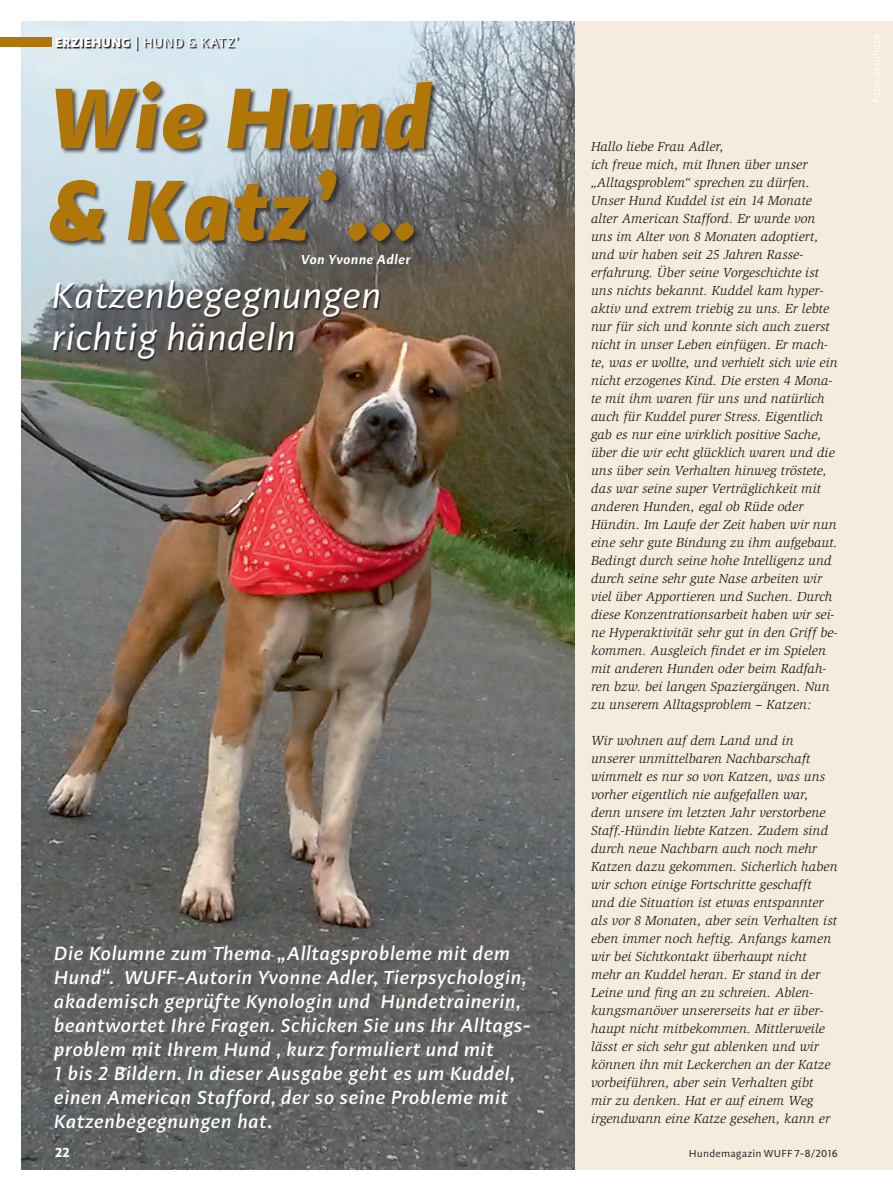
<style>
.page{position:relative;width:893px;height:1191px;background:#fff}
.page>*{position:absolute;margin:0;border:0;box-sizing:border-box;transform-origin:0 0}
.t1{font:italic 900 88.5px/92.1px "Adagio Sans";letter-spacing:.015em;color:#b07608}
.t2{font:italic 37.5px/42px "Adagio Sans";letter-spacing:-.01em;color:#fff}
.t3{font:italic 500 19.5px/24px "Adagio Sans";letter-spacing:.015em;color:#fff}
.t4{font:italic 13.5px/18px "Slimbach";letter-spacing:.005em;color:#231f20}
.t5{font:13.5px "Adagio Sans";letter-spacing:.04em;color:#fff}
.t6{font:italic 600 13.5px "Adagio Sans";letter-spacing:.03em;color:#fff}
.t7{font:700 13.5px "Adagio Sans";color:#fff}
.t8{font:10.5px "Adagio Sans";letter-spacing:.01em;color:#231f20}
.t9{font:10.5px "Adagio Sans";color:#fff}
.s1{font-weight:900}
</style>
<div class="page">
<div style="left:21px;top:21px;width:872px;height:1148px;background:#f6ecdd"></div>
<img style="left:21px;top:21px;width:553px;height:1148px">
<div style="left:50px;top:81px;width:388px;height:166px;background:#231f20;opacity:.75"></div>
<div style="left:54px;top:281px;width:327px;height:80px;background:#231f20;opacity:.75"></div>
<div style="left:0;top:38px;width:51px;height:9px;background:#b07608"></div>
<svg style="left:56px;top:37px;width:184px;height:15px;background:#abb6bd"></svg>
<p class="t5" style="left:55px;top:34px;width:185px"><span class="s1">ERZIEHUNG</span> | HUND &amp; KATZ’</p>
<p class="t9" style="left:870px;top:103px;width:71px;rotate:-90deg">Foto: otsphoto</p>
<p class="t4" style="left:591px;top:137px;width:248px">Hallo liebe Frau Adler,<br>ich freue mich, mit Ihnen über unser „Alltagsproblem“ sprechen zu dürfen.<br>Unser Hund Kuddel ist ein 14 Monate alter American Stafford. Er wurde von uns im Alter von 8 Monaten adoptiert, und wir haben seit 25 Jahren Rasse&shy;erfahrung. Über seine Vorgeschichte ist uns nichts bekannt. Kuddel kam hyper&shy;aktiv und extrem triebig zu uns. Er lebte nur für sich und konnte sich auch zuerst nicht in unser Leben einfügen. Er mach&shy;te, was er wollte, und verhielt sich wie ein nicht erzogenes Kind. Die ersten 4 Mona&shy;te mit ihm waren für uns und natürlich auch für Kuddel purer Stress. Eigentlich gab es nur eine wirklich positive Sache, über die wir echt glücklich waren und die uns über sein Verhalten hinweg tröstete, das war seine super Verträglichkeit mit anderen Hunden, egal ob Rüde oder Hündin. Im Laufe der Zeit haben wir nun eine sehr gute Bindung zu ihm aufgebaut.<br>Bedingt durch seine hohe Intelligenz und durch seine sehr gute Nase arbeiten wir viel über Apportieren und Suchen. Durch diese Konzentrationsarbeit haben wir sei&shy;ne Hyperaktivität sehr gut in den Griff be&shy;kommen. Ausgleich findet er im Spielen mit anderen Hunden oder beim Radfah&shy;ren bzw. bei langen Spaziergängen. Nun zu unserem Alltagsproblem – Katzen:</p>
<p class="t4" style="left:591px;top:731px;width:248px">Wir wohnen auf dem Land und in unserer unmittelbaren Nachbarschaft wimmelt es nur so von Katzen, was uns vorher eigentlich nie aufgefallen war, denn unsere im letzten Jahr verstorbene Staff.-Hündin liebte Katzen. Zudem sind durch neue Nachbarn auch noch mehr Katzen dazu gekommen. Sicherlich haben wir schon einige Fortschritte geschafft und die Situation ist etwas entspannter als vor 8 Monaten, aber sein Verhalten ist eben immer noch heftig. Anfangs kamen wir bei Sichtkontakt überhaupt nicht mehr an Kuddel heran. Er stand in der Leine und fing an zu schreien. Ablen&shy;kungsmanöver unsererseits hat er über&shy;haupt nicht mitbekommen. Mittlerweile lässt er sich sehr gut ablenken und wir können ihn mit Leckerchen an der Katze vorbeiführen, aber sein Verhalten gibt<br>mir zu denken. Hat er auf einem Weg irgendwann eine Katze gesehen, kann er</p>
<p class="t7" style="left:55px;top:1143px;width:16px">22</p>
<p class="t8" style="left:689px;top:1146px;width:150px">Hundemagazin WUFF 7-8/2016</p>
<h1 class="t1" style="left:55px;top:74px;width:382px">Wie Hund &amp; Katz’...</h1>
<h2 class="t2" style="left:54px;top:275px;width:332px">Katzenbegegnungen richtig händeln</h2>
<p class="t6" style="left:302px;top:251px;width:111px">Von Yvonne Adler</p>
<p class="t3" style="left:55px;top:941px;width:479px">Die Kolumne zum Thema „Alltagsprobleme mit dem Hund“. WUFF-Autorin Yvonne Adler, Tierpsychologin, akademisch geprüfte Kynologin und Hundetrainerin, beantwortet Ihre Fragen. Schicken Sie uns Ihr Alltags&shy;problem mit Ihrem Hund , kurz formuliert und mit<br>1 bis 2 Bildern. In dieser Ausgabe geht es um Kuddel, einen American Stafford, der so seine Probleme mit Katzenbegegnungen hat.</p>
</div>
